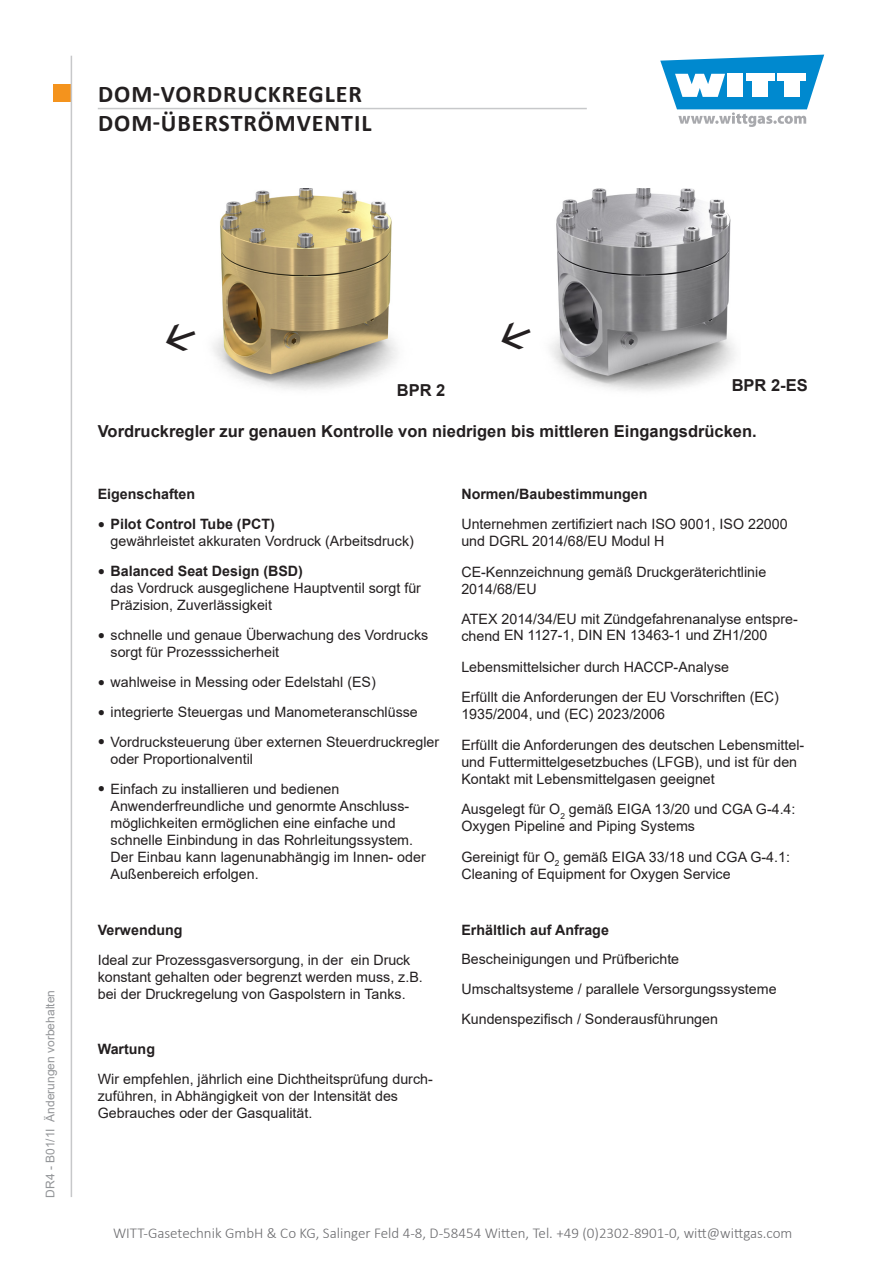
<style>
.page{position:relative;width:893px;height:1263px;background:#fff}
.page>*{position:absolute;margin:0;border:0;box-sizing:border-box;transform-origin:0 0}
.t1{font:700 24px/28.8px "Calibri";letter-spacing:.04em;color:#231f20}
.t2{font:700 16.5px "Arial";color:#231f20}
.t3{font:300 15px "Calibri";color:#6b6b6e}
.t4{font:14.25px/17.1px "Arial";color:#231f20}
.t5{font:700 14.25px "Arial";color:#231f20}
.t6{font:12px "Arial";color:#939598}
.s1{font-family:"Bookman Old Style";font-size:12px}
.s2{font-weight:700}
</style>
<div class="page">
<div style="left:53px;top:85px;width:17px;height:17px;background:#f4931d"></div>
<svg style="left:660px;top:55px;width:164px;height:72px"></svg>
<hr style="left:71px;top:56px;width:1px;height:1141px;background:#c7c8ca">
<hr style="left:98px;top:108px;width:489px;height:1px;background:#c7c8ca">
<img style="left:550px;top:188px;width:185px;height:203px">
<img style="left:213px;top:189px;width:184px;height:201px">
<h1 class="t1" style="left:98px;top:79px;width:275px">DOM-VORDRUCKREGLER<br>DOM-ÜBERSTRÖMVENTIL</h1>
<p class="t6" style="left:42px;top:1197px;width:209px;rotate:-90deg">DR4 - B01/1I Änderungen vorbehalten</p>
<p class="t2" style="left:397px;top:379px;width:50px">BPR 2</p>
<p class="t2" style="left:732px;top:374px;width:78px">BPR 2-ES</p>
<p class="t2" style="left:98px;top:420px;width:660px">Vordruckregler zur genauen Kontrolle von niedrigen bis mittleren Eingangsdrücken.</p>
<p class="t5" style="left:98px;top:484px;width:99px">Eigenschaften</p>
<p class="t4" style="left:111px;top:516px;width:305px;text-indent:-13px"><span class="s1">●</span> <span class="s2">Pilot Control Tube (PCT)<br></span>gewährleistet akkuraten Vordruck (Arbeitsdruck)</p>
<p class="t4" style="left:111px;top:563px;width:312px;text-indent:-13px"><span class="s1">●</span> <span class="s2">Balanced Seat Design (BSD)<br></span>das Vordruck ausgeglichene Hauptventil sorgt für<br>Präzision, Zuverlässigkeit</p>
<p class="t4" style="left:111px;top:627px;width:319px;text-indent:-13px"><span class="s1">●</span> schnelle und genaue Überwachung des Vordrucks sorgt für Prozesssicherheit</p>
<p class="t4" style="left:98px;top:674px;width:280px"><span class="s1">●</span> wahlweise in Messing oder Edelstahl (ES)</p>
<p class="t4" style="left:98px;top:703px;width:322px"><span class="s1">●</span> integrierte Steuergas und Manometeranschlüsse</p>
<p class="t4" style="left:111px;top:733px;width:330px;text-indent:-13px"><span class="s1">●</span> Vordrucksteuerung über externen Steuerdruckregler oder Proportionalventil</p>
<p class="t4" style="left:111px;top:780px;width:317px;text-indent:-13px"><span class="s1">●</span> Einfach zu installieren und bedienen Anwenderfreundliche und genormte Anschluss&shy;möglichkeiten ermöglichen eine einfache und schnelle Einbindung in das Rohrleitungssystem.<br>Der Einbau kann lagenunabhängig im Innen- oder Außenbereich erfolgen.</p>
<p class="t5" style="left:98px;top:920px;width:86px">Verwendung</p>
<p class="t4" style="left:98px;top:951px;width:326px">Ideal zur Prozessgasversorgung, in der ein Druck konstant gehalten oder begrenzt werden muss, z.B. bei der Druckregelung von Gaspolstern in Tanks.</p>
<p class="t5" style="left:98px;top:1039px;width:59px">Wartung</p>
<p class="t4" style="left:98px;top:1070px;width:337px">Wir empfehlen, jährlich eine Dichtheitsprüfung durch&shy;zuführen, in Abhängigkeit von der Intensität des<br>Gebrauches oder der Gasqualität.</p>
<p class="t5" style="left:461px;top:484px;width:188px">Normen/Baubestimmungen</p>
<p class="t4" style="left:461px;top:516px;width:328px">Unternehmen zertifiziert nach ISO 9001, ISO 22000 und DGRL 2014/68/EU Modul H</p>
<p class="t4" style="left:461px;top:563px;width:306px">CE-Kennzeichnung gemäß Druckgeräterichtlinie<br>2014/68/EU</p>
<p class="t4" style="left:461px;top:611px;width:338px;line-height:15.6px">ATEX 2014/34/EU mit Zündgefahrenanalyse entspre&shy;chend EN 1127-1, DIN EN 13463-1 und ZH1/200</p>
<p class="t4" style="left:461px;top:651px;width:319px;line-height:30.3px">Lebensmittelsicher durch HACCP-Analyse<br>Erfüllt die Anforderungen der EU Vorschriften (EC)</p>
<p class="t4" style="left:461px;top:699px;width:344px;line-height:30.3px">1935/2004, und (EC) 2023/2006<br>Erfüllt die Anforderungen des deutschen Lebensmittel-</p>
<p class="t4" style="left:461px;top:753px;width:337px">und Futtermittelgesetzbuches (LFGB), und ist für den<br>Kontakt mit Lebensmittelgasen geeignet</p>
<p class="t4" style="left:461px;top:800px;width:336px">Ausgelegt für O<sub>2</sub> gemäß EIGA 13/20 und CGA G-4.4:<br>Oxygen Pipeline and Piping Systems</p>
<p class="t4" style="left:461px;top:848px;width:330px">Gereinigt für O<sub>2</sub> gemäß EIGA 33/18 und CGA G-4.1:<br>Cleaning of Equipment for Oxygen Service</p>
<p class="t5" style="left:461px;top:919px;width:149px">Erhältlich auf Anfrage</p>
<p class="t4" style="left:461px;top:944px;width:317px;line-height:29.8px">Bescheinigungen und Prüfberichte<br>Umschaltsysteme / parallele Versorgungssysteme<br>Kundenspezifisch / Sonderausführungen</p>
<p class="t3" style="left:113px;top:1224px;width:681px">WITT-Gasetechnik GmbH &amp; Co KG, Salinger Feld 4-8, D-58454 Witten, Tel. +49 (0)2302-8901-0, witt@wittgas.com</p>
</div>
